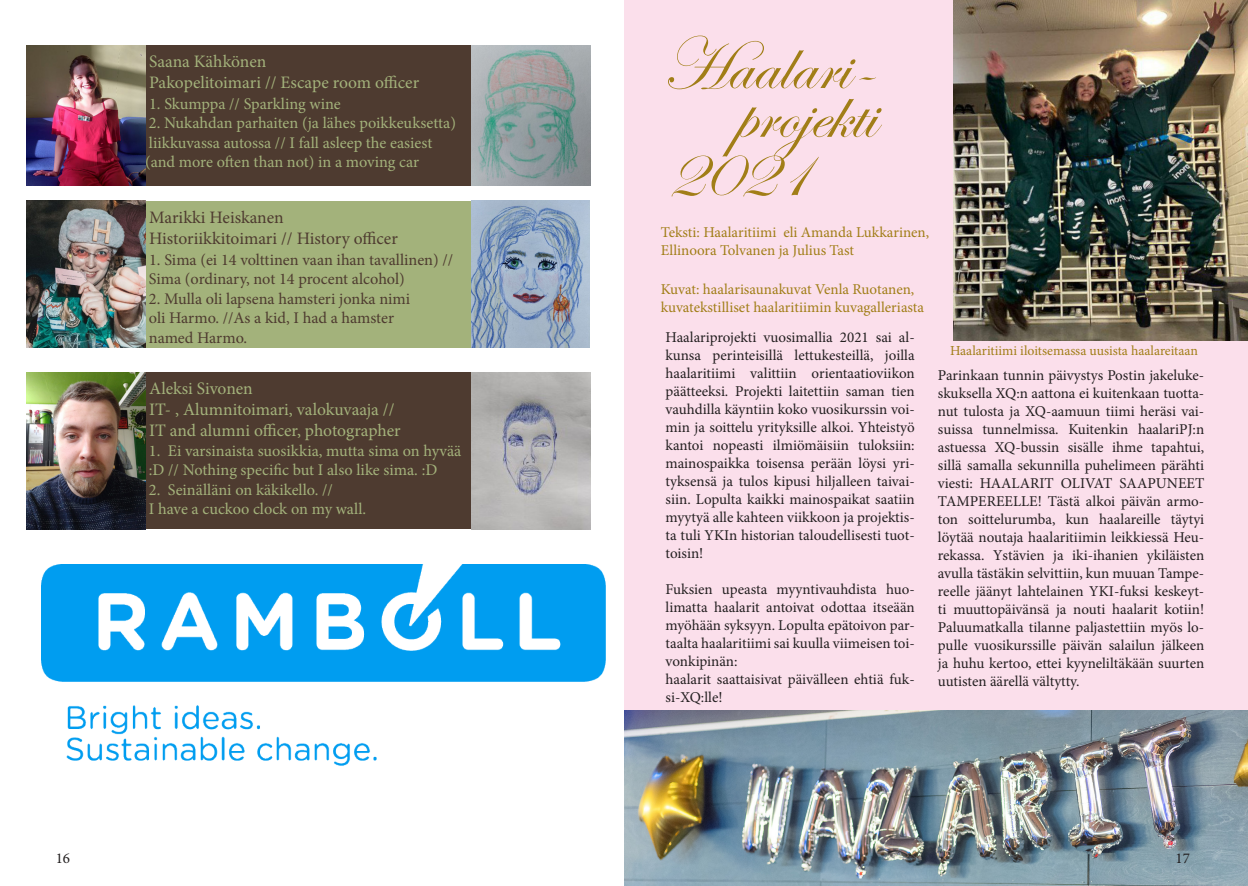
<style>
.page{position:relative;width:1248px;height:886px;background:#fff}
.page>*{position:absolute;margin:0;border:0;box-sizing:border-box;transform-origin:0 0}
.t1{font:75px "Edwardian Script ITC";color:#a17e17}
.t2{font:17.5px "Minion Pro";color:#a3b27b}
.t3{font:17.5px "Minion Pro";letter-spacing:-.005em;color:#4e3b30}
.t4{font:16.25px "Minion Pro";color:#a3b27b}
.t5{font:16.25px "Minion Pro";letter-spacing:-.005em;color:#4e3b30}
.t6{font:15px/18px "Minion Pro";color:#231f20;text-align:justify}
.t7{font:15px/18px "Minion Pro";color:#a17e17}
.t8{font:13.75px "Minion Pro";color:#a17e17}
</style>
<div class="page">
<div style="left:145px;top:201px;width:434px;height:146px;background:#a3b27b"></div>
<div style="left:145px;top:45px;width:434px;height:141px;background:#4e3b30"></div>
<div style="left:145px;top:372px;width:434px;height:157px;background:#4e3b30"></div>
<img style="left:27px;top:45px;width:118px;height:141px">
<img style="left:471px;top:45px;width:119px;height:141px">
<img style="left:27px;top:201px;width:118px;height:146px">
<img style="left:471px;top:201px;width:118px;height:146px">
<img style="left:41px;top:564px;width:564px;height:118px">
<img style="left:66px;top:705px;width:310px;height:61px">
<img style="left:27px;top:372px;width:118px;height:157px">
<img style="left:471px;top:372px;width:119px;height:157px">
<div style="left:624px;top:0;width:623px;height:886px;background:#fbdfeb"></div>
<img style="left:624px;top:710px;width:623px;height:176px">
<img style="left:953px;top:0;width:294px;height:340px">
<p class="t2" style="left:149px;top:50px;width:119px">Saana Kähkönen</p>
<p class="t2" style="left:149px;top:71px;width:271px">Pakopelitoimari // Escape room officer</p>
<p class="t4" style="left:149px;top:93px;width:193px">1. Skumppa // Sparkling wine</p>
<p class="t4" style="left:149px;top:112px;width:308px">2. Nukahdan parhaiten (ja lähes poikkeuksetta)</p>
<p class="t4" style="left:149px;top:132px;width:285px">liikkuvassa autossa // I fall asleep the easiest</p>
<p class="t4" style="left:145px;top:151px;width:275px">(and more often than not) in a moving car</p>
<p class="t3" style="left:149px;top:205px;width:136px">Marikki Heiskanen</p>
<p class="t3" style="left:149px;top:226px;width:250px">Historiikkitoimari // History officer</p>
<p class="t5" style="left:149px;top:249px;width:305px">1. Sima (ei 14 volttinen vaan ihan tavallinen) //</p>
<p class="t5" style="left:149px;top:268px;width:257px">Sima (ordinary, not 14 procent alcohol)</p>
<p class="t5" style="left:149px;top:288px;width:263px">2. Mulla oli lapsena hamsteri jonka nimi</p>
<p class="t5" style="left:149px;top:307px;width:247px">oli Harmo. //As a kid, I had a hamster</p>
<p class="t5" style="left:149px;top:327px;width:100px">named Harmo.</p>
<p class="t2" style="left:149px;top:377px;width:105px">Aleksi Sivonen</p>
<p class="t2" style="left:149px;top:398px;width:247px">IT- , Alumnitoimari, valokuvaaja //</p>
<p class="t2" style="left:149px;top:419px;width:253px">IT and alumni officer, photographer</p>
<p class="t4" style="left:149px;top:440px;width:314px">1. Ei varsinaista suosikkia, mutta sima on hyvää</p>
<p class="t4" style="left:149px;top:459px;width:290px">:D // Nothing specific but I also like sima. :D</p>
<p class="t4" style="left:149px;top:479px;width:185px">2. Seinälläni on käkikello. //</p>
<p class="t4" style="left:149px;top:498px;width:219px">I have a cuckoo clock on my wall.</p>
<p class="t1" style="left:661px;top:24px;width:216px">Haalari-</p>
<p class="t1" style="left:735px;top:72px;width:141px">projekti</p>
<p class="t1" style="left:665px;top:131px;width:145px">2021</p>
<p class="t7" style="left:660px;top:223px;width:270px">Teksti: Haalaritiimi eli Amanda Lukkarinen,<br>Ellinoora Tolvanen ja Julius Tast</p>
<p class="t7" style="left:660px;top:280px;width:255px">Kuvat: haalarisaunakuvat Venla Ruotanen,</p>
<p class="t7" style="left:660px;top:298px;width:265px">kuvatekstilliset haalaritiimin kuvagalleriasta</p>
<p class="t6" style="left:665px;top:328px;width:251px">Haalariprojekti vuosimallia 2021 sai al&shy;kunsa perinteisillä lettukesteillä, joilla haalaritiimi valittiin orientaatioviikon päätteeksi. Projekti laitettiin saman tien vauhdilla käyntiin koko vuosikurssin voi&shy;min ja soittelu yrityksille alkoi. Yhteistyö kantoi nopeasti ilmiömäisiin tuloksiin: mainospaikka toisensa perään löysi yri&shy;tyksensä ja tulos kipusi hiljalleen taivai&shy;siin. Lopulta kaikki mainospaikat saatiin myytyä alle kahteen viikkoon ja projektis&shy;ta tuli YKIn historian taloudellisesti tuot&shy;toisin!</p>
<p class="t6" style="left:665px;top:580px;width:251px">Fuksien upeasta myyntivauhdista huo&shy;limatta haalarit antoivat odottaa itseään myöhään syksyyn. Lopulta epätoivon par&shy;taalta haalaritiimi sai kuulla viimeisen toi&shy;vonkipinän:</p>
<p class="t6" style="left:665px;top:670px;width:251px">haalarit saattaisivat päivälleen ehtiä fuk&shy;si-XQ:lle!</p>
<p class="t8" style="left:949px;top:341px;width:249px">Haalaritiimi iloitsemassa uusista haalareitaan</p>
<p class="t6" style="left:937px;top:366px;width:268px">Parinkaan tunnin päivystys Postin jakeluke&shy;skuksella XQ:n aattona ei kuitenkaan tuotta&shy;nut tulosta ja XQ-aamuun tiimi heräsi vai&shy;suissa tunnelmissa. Kuitenkin haalariPJ:n astuessa XQ-bussin sisälle ihme tapahtui, sillä samalla sekunnilla puhelimeen pärähti viesti: HAALARIT OLIVAT SAAPUNEET TAMPEREELLE! Tästä alkoi päivän armo&shy;ton soittelurumba, kun haalareille täytyi löytää noutaja haalaritiimin leikkiessä Heu&shy;rekassa. Ystävien ja iki-ihanien ykiläisten avulla tästäkin selvittiin, kun muuan Tampe&shy;reelle jäänyt lahtelainen YKI-fuksi keskeyt&shy;ti muuttopäivänsä ja nouti haalarit kotiin!<br>Paluumatkalla tilanne paljastettiin myös lo&shy;pulle vuosikurssille päivän salailun jälkeen ja huhu kertoo, ettei kyyneliltäkään suurten uutisten äärellä vältytty.</p>
<p class="t6" style="left:56px;top:849px;width:16px">16</p>
<p class="t6" style="left:1175px;top:849px;width:16px">17</p>
</div>
